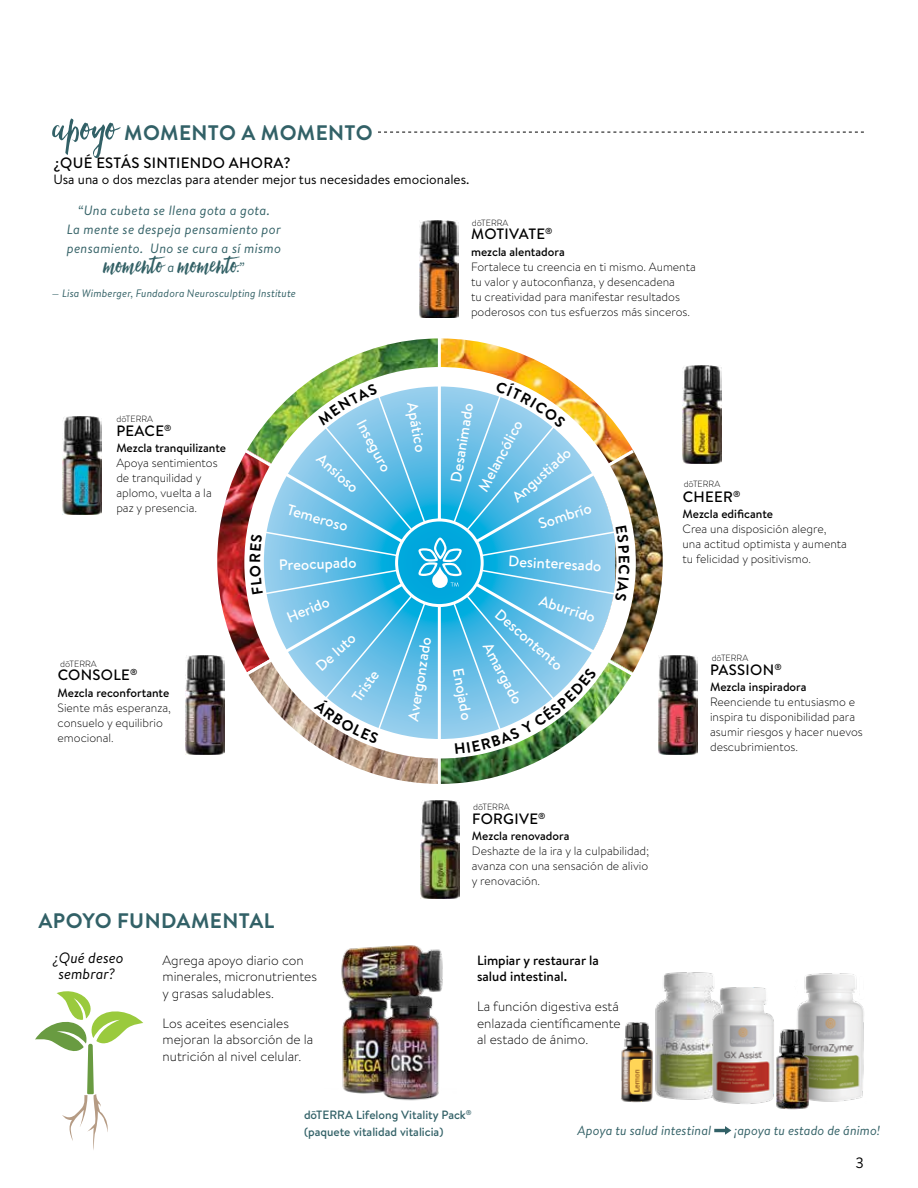
<style>
.page{position:relative;width:918px;height:1188px;background:#fff}
.page>*{position:absolute;margin:0;border:0;box-sizing:border-box;transform-origin:0 0}
.t1{font:51px "Hello Beautiful";color:#326167}
.t2{font:32.4px "Hello Beautiful";letter-spacing:-.01em;color:#336166}
.t3{font:700 21px "Brandon Text";letter-spacing:.02em;color:#326167}
.t4{font:500 15px "Brandon Text";color:#fff}
.t5{font:500 15px "Brandon Text";letter-spacing:.02em;color:#000}
.t6{font:italic 15px/16.5px "Brandon Text";color:#000;text-align:center}
.t7{font:15px "Brandon Text";color:#000}
.t8{font:300 13.5px/16.5px "Brandon Text";color:#000}
.t9{font:italic 13.5px/18.9px "Brandon Text";letter-spacing:.02em;color:#336166;text-align:center}
.t10{font:13.5px "Brandon Text";color:#000}
.t11{font:500 13.5px/16.5px "Brandon Text";color:#000}
.t12{font:italic 13.2px "Brandon Text";color:#336166}
.t13{font:300 12px/15px "Brandon Text";color:#000}
.t14{font:500 12px "Brandon Text";color:#000}
.t15{font:500 12px/16.5px "Brandon Text";color:#326167}
.t16{font:italic 10.8px "Brandon Text";letter-spacing:.01em;color:#336166}
.t17{font:300 9px "Brandon Text";color:#000}
</style>
<div class="page">
<svg style="left:35px;top:991px;width:108px;height:159px"></svg>
<img style="left:186px;top:656px;width:31px;height:98px">
<img style="left:62px;top:416px;width:39px;height:99px">
<svg style="left:378px;top:132px;width:486px;height:1px"></svg>
<img style="left:341px;top:945px;width:102px;height:156px">
<img style="left:655px;top:972px;width:58px;height:128px">
<img style="left:797px;top:973px;width:67px;height:129px">
<img style="left:710px;top:987px;width:64px;height:117px">
<img style="left:776px;top:1025px;width:33px;height:85px">
<img style="left:621px;top:1022px;width:32px;height:81px">
<img style="left:420px;top:800px;width:39px;height:99px">
<img style="left:663px;top:656px;width:34px;height:98px">
<img style="left:683px;top:366px;width:39px;height:98px">
<img style="left:419px;top:220px;width:40px;height:98px">
<svg style="left:714px;top:1126px;width:17px;height:9px"></svg>
<img style="left:217px;top:338px;width:446px;height:446px">
<h1 class="t1" style="left:52px;top:98px;width:67px">apoyo</h1>
<h3 class="t3" style="left:124px;top:119px;width:250px">MOMENTO A MOMENTO</h3>
<p class="t5" style="left:54px;top:152px;width:239px">¿QUÉ ESTÁS SINTIENDO AHORA?</p>
<p class="t10" style="left:54px;top:170px;width:417px">Usa una o dos mezclas para atender mejor tus necesidades emocionales.</p>
<p class="t9" style="left:67px;top:200px;width:216px">“Una cubeta se llena gota a gota.<br>La mente se despeja pensamiento por pensamiento. Uno se cura a sí mismo</p>
<h2 class="t2" style="left:103px;top:246px;width:136px">momento momento</h2>
<p class="t9" style="left:168px;top:257px;width:8px">a</p>
<p class="t9" style="left:237px;top:257px;width:9px">.”</p>
<p class="t16" style="left:52px;top:285px;width:245px">— Lisa Wimberger, Fundadora Neurosculpting Institute</p>
<p class="t17" style="left:472px;top:217px;width:38px">dōTERRA</p>
<p class="t5" style="left:471px;top:224px;width:83px">MOTIVATE<sup>®</sup></p>
<p class="t14" style="left:471px;top:243px;width:95px">mezcla alentadora</p>
<p class="t13" style="left:471px;top:259px;width:226px">Fortalece tu creencia en ti mismo. Aumenta tu valor y autoconfianza, y desencadena<br>tu creatividad para manifestar resultados poderosos con tus esfuerzos más sinceros.</p>
<p class="t17" style="left:117px;top:413px;width:38px">dōTERRA</p>
<p class="t5" style="left:116px;top:420px;width:57px">PEACE<sup>®</sup></p>
<p class="t14" style="left:116px;top:440px;width:111px">Mezcla tranquilizante</p>
<p class="t13" style="left:116px;top:455px;width:103px">Apoya sentimientos de tranquilidad y aplomo, vuelta a la paz y presencia.</p>
<p class="t17" style="left:60px;top:658px;width:38px">dōTERRA</p>
<p class="t5" style="left:58px;top:665px;width:81px">CONSOLE<sup>®</sup></p>
<p class="t14" style="left:58px;top:684px;width:113px">Mezcla reconfortante</p>
<p class="t13" style="left:58px;top:700px;width:115px">Siente más esperanza, consuelo y equilibrio emocional.</p>
<p class="t4" style="left:370px;top:416px;width:58px;rotate:62deg">Inseguro</p>
<p class="t4" style="left:326px;top:448px;width:52px;rotate:42deg">Ansioso</p>
<p class="t4" style="left:290px;top:499px;width:64px;rotate:16deg">Temeroso</p>
<p class="t4" style="left:279px;top:555px;width:79px;rotate:-2deg">Preocupado</p>
<p class="t4" style="left:284px;top:608px;width:46px;rotate:-22deg">Herido</p>
<p class="t4" style="left:311px;top:660px;width:50px;rotate:-42deg">De luto</p>
<p class="t4" style="left:347px;top:694px;width:37px;rotate:-55deg">Triste</p>
<p class="t4" style="left:422px;top:401px;width:52px;rotate:80deg">Apático</p>
<p class="t4" style="left:403px;top:719px;width:86px;rotate:-81deg">Avergonzado</p>
<p class="t4" style="left:446px;top:480px;width:82px;rotate:-81deg">Desanimado</p>
<p class="t4" style="left:473px;top:485px;width:80px;rotate:-62deg">Melancólico</p>
<p class="t4" style="left:507px;top:492px;width:75px;rotate:-42deg">Angustiado</p>
<p class="t4" style="left:536px;top:514px;width:56px;rotate:-18deg">Sombrío</p>
<p class="t4" style="left:468px;top:667px;width:54px;rotate:80deg">Enojado</p>
<p class="t4" style="left:509px;top:551px;width:95px;rotate:3deg">Desinteresado</p>
<p class="t4" style="left:543px;top:590px;width:60px;rotate:18deg">Aburrido</p>
<p class="t4" style="left:504px;top:604px;width:86px;rotate:41deg">Descontento</p>
<p class="t4" style="left:496px;top:639px;width:69px;rotate:62deg">Amargado</p>
<h3 class="t3" style="left:39px;top:906px;width:237px">APOYO FUNDAMENTAL</h3>
<p class="t6" style="left:53px;top:949px;width:72px">¿Qué deseo sembrar?</p>
<p class="t8" style="left:163px;top:951px;width:156px">Agrega apoyo diario con minerales, micronutrientes y grasas saludables.</p>
<p class="t8" style="left:163px;top:1014px;width:152px">Los aceites esenciales mejoran la absorción de la nutrición al nivel celular.</p>
<p class="t17" style="left:473px;top:801px;width:38px">dōTERRA</p>
<p class="t5" style="left:472px;top:808px;width:75px">FORGIVE<sup>®</sup></p>
<p class="t14" style="left:472px;top:828px;width:99px">Mezcla renovadora</p>
<p class="t13" style="left:472px;top:843px;width:179px;text-align:justify">Deshazte de la ira y la culpabilidad; avanza con una sensación de alivio y renovación.</p>
<p class="t11" style="left:477px;top:951px;width:123px">Limpiar y restaurar la salud intestinal.</p>
<p class="t8" style="left:477px;top:998px;width:145px">La función digestiva está enlazada científicamente al estado de ánimo.</p>
<p class="t17" style="left:684px;top:478px;width:38px">dōTERRA</p>
<p class="t5" style="left:683px;top:486px;width:59px">CHEER<sup>®</sup></p>
<p class="t14" style="left:683px;top:506px;width:92px">Mezcla edificante</p>
<p class="t13" style="left:683px;top:521px;width:166px">Crea una disposición alegre, una actitud optimista y aumenta tu felicidad y positivismo.</p>
<p class="t17" style="left:712px;top:652px;width:38px">dōTERRA</p>
<p class="t5" style="left:710px;top:659px;width:73px">PASSION<sup>®</sup></p>
<p class="t14" style="left:710px;top:679px;width:98px">Mezcla inspiradora</p>
<p class="t13" style="left:710px;top:694px;width:154px">Reenciende tu entusiasmo e inspira tu disponibilidad para asumir riesgos y hacer nuevos descubrimientos.</p>
<p class="t15" style="left:304px;top:1107px;width:169px">dōTERRA Lifelong Vitality Pack<sup>® </sup>(paquete vitalidad vitalicia)</p>
<p class="t12" style="left:578px;top:1121px;width:135px">Apoya tu salud intestinal</p>
<p class="t12" style="left:734px;top:1121px;width:147px">¡apoya tu estado de ánimo!</p>
<p class="t7" style="left:856px;top:1153px;width:10px">3</p>
</div>
